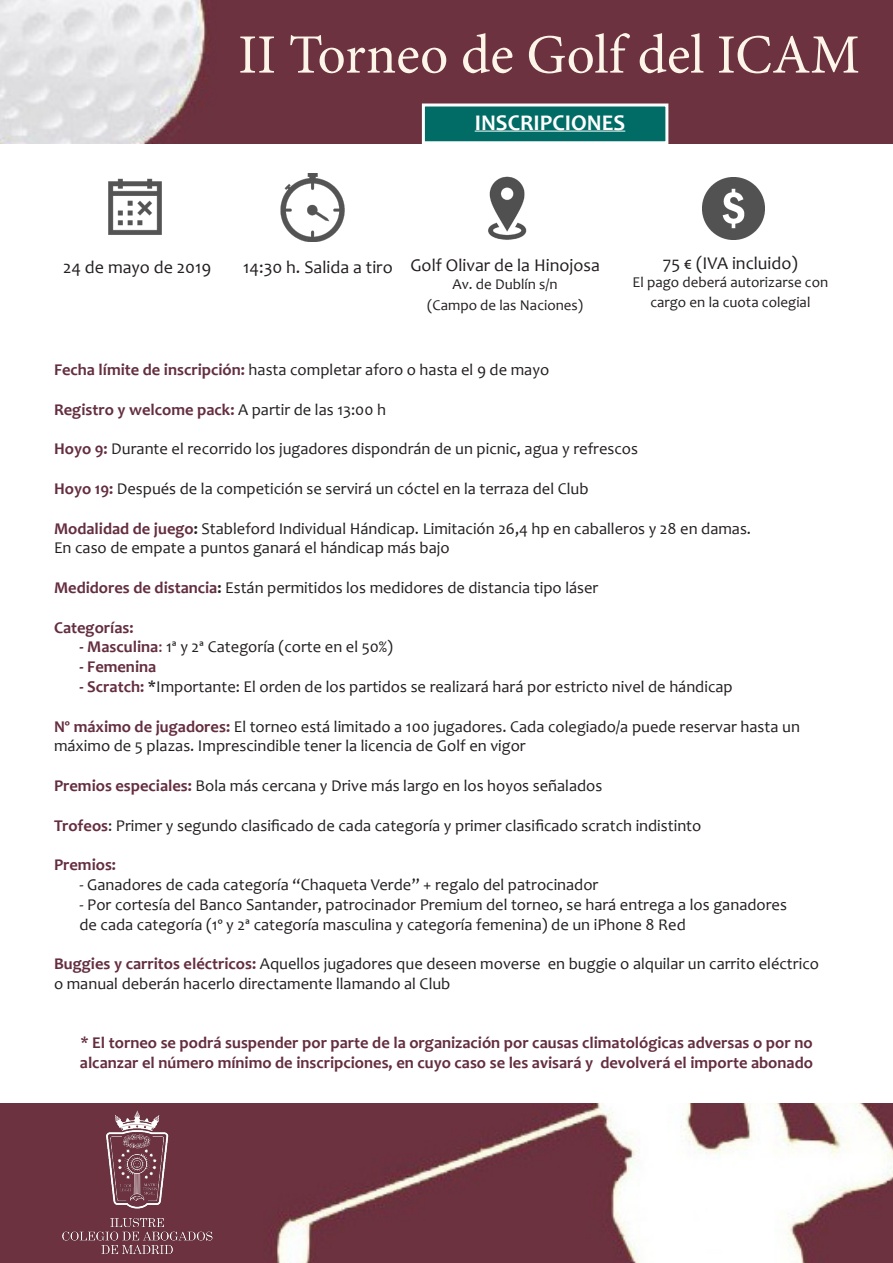
<style>
.page{position:relative;width:893px;height:1263px;background:#fff}
.page>*{position:absolute;margin:0;border:0;box-sizing:border-box;transform-origin:0 0}
.t1{font:55.5px "Minion Pro";color:#fef5e9}
.t2{font:700 22.5px "Candara";color:#fff}
.t3{font:18px "Candara";color:#231f20}
.t4{font:16.5px "Candara";color:#231f20}
.t5{font:700 16.5px "Candara";color:#642e3f}
.t6{font:15px/19.8px "Candara";color:#231f20;text-align:center}
.s1{font-weight:700;color:#642e3f}
.s2{font-weight:400;color:#231f20}
.s3{font-weight:700}
.s4{color:#642e3f}
</style>
<div class="page">
<img style="left:262px;top:1103px;width:631px;height:160px">
<img style="left:0;top:0;width:893px;height:144px">
<div style="left:0;top:1103px;width:262px;height:160px;background:#6c3240"></div>
<img style="left:59px;top:1107px;width:155px;height:155px">
<img style="left:488px;top:176px;width:39px;height:64px">
<img style="left:280px;top:174px;width:65px;height:68px">
<img style="left:108px;top:178px;width:54px;height:57px">
<img style="left:702px;top:177px;width:62px;height:62px">
<div style="left:422px;top:103px;width:246px;height:41px;background:#006c65;border:3px solid #fff"></div>
<hr style="left:475px;top:131px;width:150px;height:1px;background:#fff">
<p class="t1" style="left:238px;top:18px;width:623px">II Torneo de Golf del ICAM</p>
<p class="t2" style="left:475px;top:108px;width:152px">INSCRIPCIONES</p>
<p class="t3" style="left:63px;top:256px;width:150px">24 de mayo de 2019</p>
<p class="t3" style="left:243px;top:256px;width:151px">14:30 h. Salida a tiro</p>
<p class="t3" style="left:410px;top:254px;width:191px">Golf Olivar de la Hinojosa</p>
<p class="t6" style="left:453px;top:274px;width:107px">Av. de Dublín s/n</p>
<p class="t6" style="left:427px;top:295px;width:158px">(Campo de las Naciones)</p>
<p class="t3" style="left:663px;top:252px;width:136px">75 € (IVA incluido)</p>
<p class="t6" style="left:633px;top:272px;width:197px">El pago deberá autorizarse con cargo en la cuota colegial</p>
<p class="t4" style="left:54px;top:359px;width:497px"><span class="s1">Fecha límite de inscripción:</span> hasta completar aforo o hasta el 9 de mayo</p>
<p class="t5" style="left:54px;top:399px;width:333px">Registro y welcome pack: <span class="s2">A partir de las 13:00 h</span></p>
<p class="t4" style="left:54px;top:439px;width:586px"><span class="s1">Hoyo 9:</span> Durante el recorrido los jugadores dispondrán de un picnic, agua y refrescos</p>
<p class="t4" style="left:54px;top:478px;width:536px"><span class="s1">Hoyo 19:</span> Después de la competición se servirá un cóctel en la terraza del Club</p>
<p class="t4" style="left:54px;top:518px;width:699px"><span class="s1">Modalidad de juego</span><span class="s3">:</span> Stableford Individual Hándicap. Limitación 26,4 hp en caballeros y 28 en damas.</p>
<p class="t4" style="left:54px;top:538px;width:397px">En caso de empate a puntos ganará el hándicap más bajo</p>
<p class="t4" style="left:54px;top:577px;width:546px"><span class="s1">Medidores de distancia</span><span class="s3">:</span> Están permitidos los medidores de distancia tipo láser</p>
<p class="t5" style="left:54px;top:617px;width:81px">Categorías:</p>
<p class="t4" style="left:80px;top:637px;width:315px"><span class="s1">- Masculina</span><span class="s4">:</span> 1ª y 2ª Categoría (corte en el 50%)</p>
<p class="t5" style="left:80px;top:656px;width:78px">- Femenina</p>
<p class="t4" style="left:80px;top:676px;width:655px"><span class="s1">- Scratch:</span> *Importante: El orden de los partidos se realizará hará por estricto nivel de hándicap</p>
<p class="t4" style="left:54px;top:716px;width:747px"><span class="s1">Nº máximo de jugadores:</span> El torneo está limitado a 100 jugadores. Cada colegiado/a puede reservar hasta un</p>
<p class="t4" style="left:54px;top:736px;width:473px">máximo de 5 plazas. Imprescindible tener la licencia de Golf en vigor</p>
<p class="t4" style="left:54px;top:775px;width:550px"><span class="s1">Premios especiales:</span> Bola más cercana y Drive más largo en los hoyos señalados</p>
<p class="t4" style="left:54px;top:815px;width:649px"><span class="s1">Trofeos</span>: Primer y segundo clasificado de cada categoría y primer clasificado scratch indistinto</p>
<p class="t5" style="left:54px;top:854px;width:64px">Premios:</p>
<p class="t4" style="left:80px;top:874px;width:520px">- Ganadores de cada categoría “Chaqueta Verde” + regalo del patrocinador</p>
<p class="t4" style="left:80px;top:894px;width:709px">- Por cortesía del Banco Santander, patrocinador Premium del torneo, se hará entrega a los ganadores</p>
<p class="t4" style="left:80px;top:914px;width:608px">de cada categoría (1º y 2ª categoría masculina y categoría femenina) de un iPhone 8 Red</p>
<p class="t4" style="left:54px;top:953px;width:766px"><span class="s1">Buggies y carritos eléctricos:</span> Aquellos jugadores que deseen moverse en buggie o alquilar un carrito eléctrico</p>
<p class="t4" style="left:54px;top:973px;width:398px">o manual deberán hacerlo directamente llamando al Club</p>
<p class="t5" style="left:80px;top:1033px;width:734px">* El torneo se podrá suspender por parte de la organización por causas climatológicas adversas o por no</p>
<p class="t5" style="left:80px;top:1052px;width:734px">alcanzar el número mínimo de inscripciones, en cuyo caso se les avisará y devolverá el importe abonado</p>
</div>
